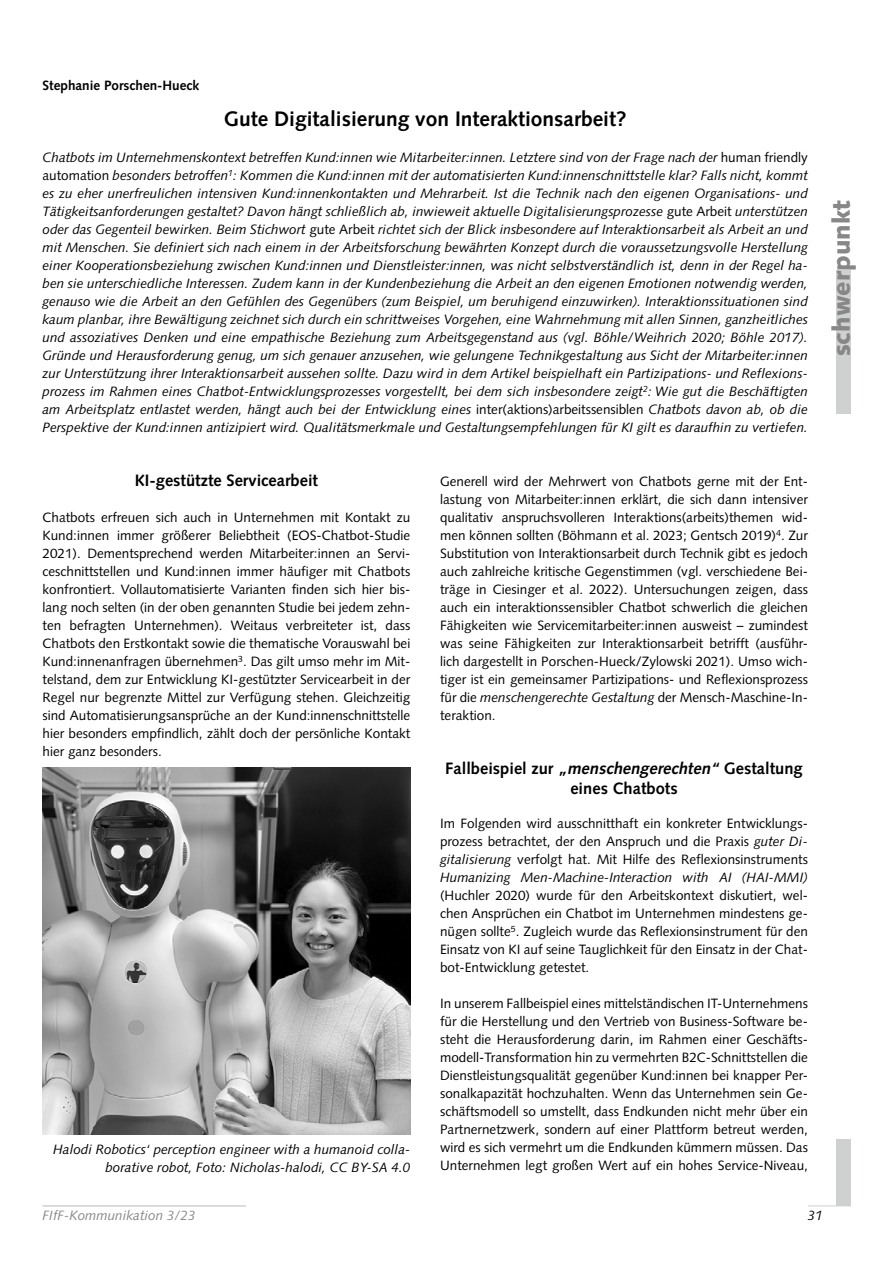
<style>
.page{position:relative;width:893px;height:1263px;background:#fff}
.page>*{position:absolute;margin:0;border:0;box-sizing:border-box;transform-origin:0 0}
.t1{font:900 24.45px "Syntax";color:#868786}
.Titel_einzeilig{font:700 21px "Syntax";color:#000}
.Ueberschrift1{font:700 16.5px/19.8px "Syntax";color:#000;text-align:center}
.Einleitung{font:italic 13.5px/18px "Syntax";color:#000;text-align:justify}
.Haupttext{font:13.5px/18px "Syntax";color:#000;text-align:justify}
.HaupttextErster{font:13.5px/18px "Syntax";color:#000;text-align:justify}
.Bildunterschrift{font:italic 13.5px/18px "Syntax";color:#000;text-align:right}
.Autoren{font:700 13.5px "Syntax";color:#000}
.t2{font:italic 13.5px "Syntax";color:#868786}
.s1{font-style:normal}
.s2{font-style:italic}
</style>
<div class="page">
<hr style="left:808px;top:1205px;width:43px;height:1px;background:#cfd0d0">
<div style="left:836px;top:1139px;width:15px;height:67px;background:#cfd0d0"></div>
<hr style="left:43px;top:1205px;width:203px;height:1px;background:#cfd0d0">
<div style="left:836px;top:271px;width:15px;height:143px;background:#cfd0d0"></div>
<img style="left:43px;top:767px;width:367px;height:368px">
<p class="Autoren" style="left:43px;top:78px;width:158px">Stephanie Porschen-Hueck</p>
<p class="Titel_einzeilig" style="left:224px;top:107px;width:404px">Gute Digitalisierung von Interaktionsarbeit?</p>
<p class="Einleitung" style="left:43px;top:148px;width:767px">Chatbots im Unternehmenskontext betreffen Kund:innen wie Mitarbeiter:innen. Letztere sind von der Frage nach der <span class="s1">human friendly automation</span> besonders betroffen<sup>1</sup>: Kommen die Kund:innen mit der automatisierten Kund:innenschnittstelle klar? Falls nicht, kommt es zu eher unerfreulichen intensiven Kund:innenkontakten und Mehrarbeit. Ist die Technik nach den eigenen Organisations- und Tätigkeitsanforderungen gestaltet? Davon hängt schließlich ab, inwieweit aktuelle Digitalisierungsprozesse <span class="s1">gute Arbeit</span> unterstützen oder das Gegenteil bewirken. Beim Stichwort <span class="s1">gute Arbeit</span> richtet sich der Blick insbesondere auf Interaktionsarbeit als Arbeit an und mit Menschen. Sie definiert sich nach einem in der Arbeitsforschung bewährten Konzept durch die voraussetzungsvolle Herstellung einer Kooperationsbeziehung zwischen Kund:innen und Dienstleister:innen, was nicht selbstverständlich ist, denn in der Regel ha&shy;ben sie unterschiedliche Interessen. Zudem kann in der Kundenbeziehung die Arbeit an den eigenen Emotionen notwendig werden, genauso wie die Arbeit an den Gefühlen des Gegenübers (zum Beispiel, um beruhigend einzuwirken). Interaktionssituationen sind kaum planbar, ihre Bewältigung zeichnet sich durch ein schrittweises Vorgehen, eine Wahrnehmung mit allen Sinnen, ganzheitliches und assoziatives Denken und eine empathische Beziehung zum Arbeitsgegenstand aus (vgl. Böhle/Weihrich 2020; Böhle 2017).<br>Gründe und Herausforderung genug, um sich genauer anzusehen, wie gelungene Technikgestaltung aus Sicht der Mitarbeiter:innen zur Unterstützung ihrer Interaktionsarbeit aussehen sollte. Dazu wird in dem Artikel beispielhaft ein Partizipations- und Reflexions&shy;prozess im Rahmen eines Chatbot-Entwicklungsprozesses vorgestellt, bei dem sich insbesondere zeigt<sup>2</sup>: Wie gut die Beschäftigten am Arbeitsplatz entlastet werden, hängt auch bei der Entwicklung eines <span class="s1">inter(aktions)arbeitssensiblen</span> Chatbots davon ab, ob die Perspektive der Kund:innen antizipiert wird. Qualitätsmerkmale und Gestaltungsempfehlungen für KI gilt es daraufhin zu vertiefen.</p>
<p class="Ueberschrift1" style="left:135px;top:471px;width:185px">KI-gestützte Servicearbeit</p>
<p class="HaupttextErster" style="left:43px;top:508px;width:369px">Chatbots erfreuen sich auch in Unternehmen mit Kontakt zu Kund:innen immer größerer Beliebtheit (EOS-Chatbot-Studie 2021). Dementsprechend werden Mitarbeiter:innen an Servi&shy;ceschnittstellen und Kund:innen immer häufiger mit Chatbots konfrontiert. Vollautomatisierte Varianten finden sich hier bis&shy;lang noch selten (in der oben genannten Studie bei jedem zehn&shy;ten befragten Unternehmen). Weitaus verbreiteter ist, dass Chatbots den Erstkontakt sowie die thematische Vorauswahl bei Kund:innenanfragen übernehmen<sup>3</sup>. Das gilt umso mehr im Mit&shy;telstand, dem zur Entwicklung KI-gestützter Servicearbeit in der Regel nur begrenzte Mittel zur Verfügung stehen. Gleichzeitig sind Automatisierungsansprüche an der Kund:innenschnittstelle hier besonders empfindlich, zählt doch der persönliche Kontakt hier ganz besonders.</p>
<p class="Haupttext" style="left:440px;top:472px;width:369px">Generell wird der Mehrwert von Chatbots gerne mit der Ent&shy;lastung von Mitarbeiter:innen erklärt, die sich dann intensiver qualitativ anspruchsvolleren Interaktions(arbeits)themen wid&shy;men können sollten (Böhmann et al. 2023; Gentsch 2019)<sup>4</sup>. Zur Substitution von Interaktionsarbeit durch Technik gibt es jedoch auch zahlreiche kritische Gegenstimmen (vgl. verschiedene Bei&shy;träge in Ciesinger et al. 2022). Untersuchungen zeigen, dass auch ein interaktionssensibler Chatbot schwerlich die gleichen Fähigkeiten wie Servicemitarbeiter:innen ausweist – zumindest was seine Fähigkeiten zur Interaktionsarbeit betrifft (ausführ&shy;lich dargestellt in Porschen-Hueck/Zylowski 2021). Umso wich&shy;tiger ist ein gemeinsamer Partizipations- und Reflexionsprozess für die <span class="s2">menschengerechte Gestaltung</span> der Mensch-Maschine-In&shy;teraktion.</p>
<p class="Bildunterschrift" style="left:53px;top:1140px;width:359px">Halodi Robotics‘ perception engineer with a humanoid colla&shy;borative robot, Foto: Nicholas-halodi, CC BY-SA 4.0</p>
<p class="Ueberschrift1" style="left:445px;top:759px;width:359px">Fallbeispiel zur <span class="s2">„menschengerechten“</span> Gestaltung eines Chatbots</p>
<p class="HaupttextErster" style="left:440px;top:814px;width:369px">Im Folgenden wird ausschnitthaft ein konkreter Entwicklungs&shy;prozess betrachtet, der den Anspruch und die Praxis <span class="s2">guter Di&shy;gitalisierung</span> verfolgt hat. Mit Hilfe des Reflexionsinstruments <span class="s2">Humanizing Men-Machine-Interaction with AI (HAI-MMI) </span>(Huchler 2020) wurde für den Arbeitskontext diskutiert, wel&shy;chen Ansprüchen ein Chatbot im Unternehmen mindestens ge&shy;nügen sollte<sup>5</sup>. Zugleich wurde das Reflexionsinstrument für den Einsatz von KI auf seine Tauglichkeit für den Einsatz in der Chat&shy;bot-Entwicklung getestet.</p>
<p class="Haupttext" style="left:440px;top:994px;width:369px">In unserem Fallbeispiel eines mittelständischen IT-Unternehmens für die Herstellung und den Vertrieb von Business-Software be&shy;steht die Herausforderung darin, im Rahmen einer Geschäfts&shy;modell-Transformation hin zu vermehrten B2C-Schnittstellen die Dienstleistungsqualität gegenüber Kund:innen bei knapper Per&shy;sonalkapazität hochzuhalten. Wenn das Unternehmen sein Ge&shy;schäftsmodell so umstellt, dass Endkunden nicht mehr über ein Partnernetzwerk, sondern auf einer Plattform betreut werden, wird es sich vermehrt um die Endkunden kümmern müssen. Das Unternehmen legt großen Wert auf ein hohes Service-Niveau,</p>
<h1 class="t1" style="left:827px;top:356px;width:158px;rotate:-90deg">schwerpunkt</h1>
<p class="t2" style="left:43px;top:1208px;width:155px">FIfF-Kommunikation 3/23</p>
<p class="Einleitung" style="left:808px;top:1207px;width:17px">31</p>
</div>
